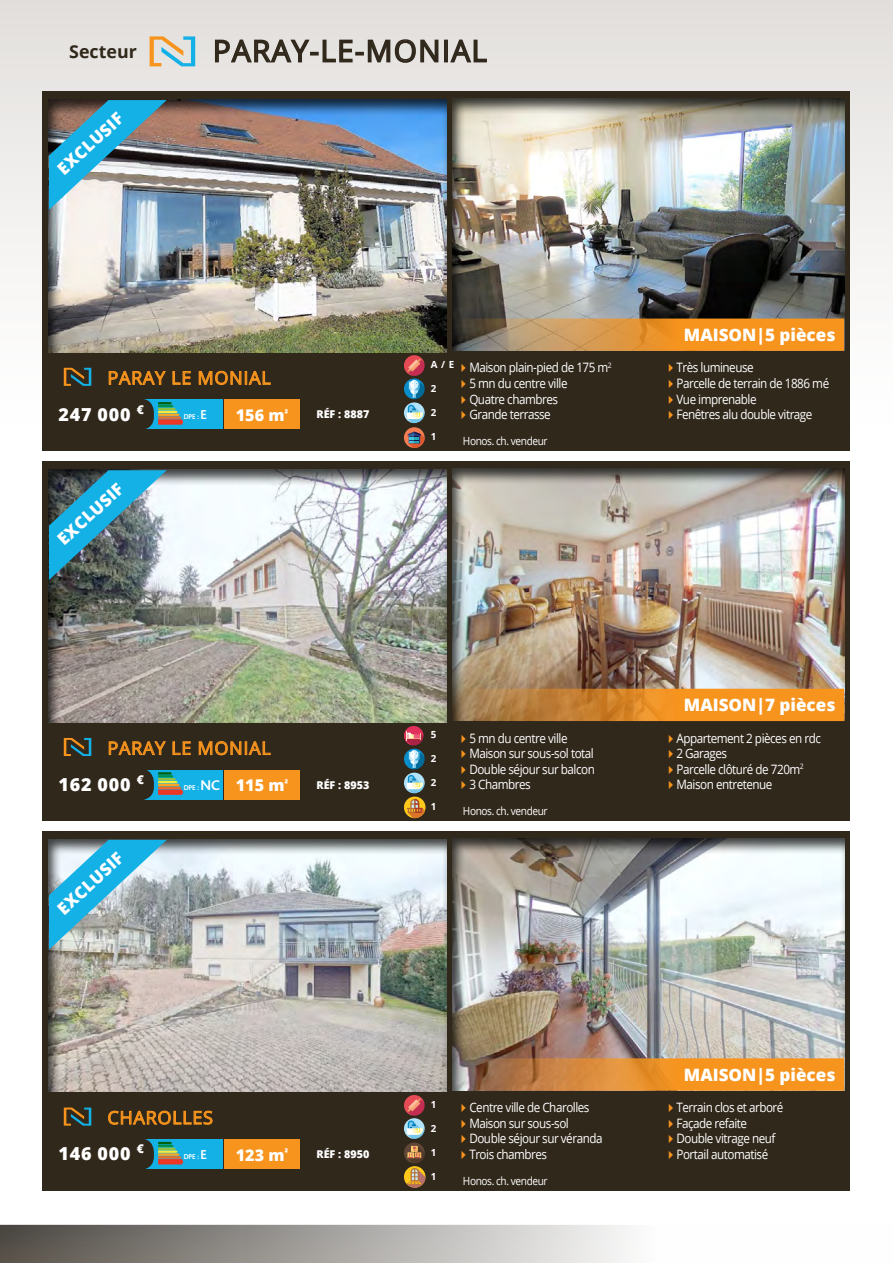
<style>
.page{position:relative;width:893px;height:1263px;background:#fff}
.page>*{position:absolute;margin:0;border:0;box-sizing:border-box;transform-origin:0 0}
.t1{font:29.85px "Open Sans";letter-spacing:.04em;color:#31281c}
.t2{font:18px "Open Sans";letter-spacing:.04em;color:#f7941e}
.t3{font:800 18px "Open Sans";letter-spacing:.04em;color:#fff}
.t4{font:700 17.85px "Open Sans";color:#31281c}
.t5{font:800 17.1px "Open Sans";color:#fff}
.t6{font:800 16.95px "Open Sans";color:#fff}
.t7{font:800 16.2px "Open Sans";color:#fff}
.t8{font:12.9px/15.6px "Open Sans";letter-spacing:-.04em;color:#fff;scale:.9 1}
.t9{font:800 12.15px "Open Sans";color:#fff}
.t10{font:11.25px "Open Sans";letter-spacing:-.04em;color:#fff;scale:.9 1}
.t11{font:800 10.8px "Open Sans";color:#fff}
.t12{font:700 9.75px "Open Sans";color:#fff}
.t13{font:700 7.35px "Bliss";color:#fff}
.s1{font-size:13.5px}
.s2{font-size:14.7px}
.s3{font-family:"Open Sans";font-weight:800;font-size:16.2px}
</style>
<div class="page">
<div style="left:0;top:0;width:893px;height:691px;background:linear-gradient(to bottom,#e6e3e0,#fff)"></div>
<div style="left:0;top:1223px;width:893px;height:40px;background:#000;opacity:.65"></div>
<div style="left:43px;top:92px;width:807px;height:359px;background:#31281c"></div>
<div style="left:48px;top:99px;width:399px;height:254px;background:#000;opacity:.75"></div>
<div style="left:452px;top:98px;width:393px;height:253px;background:#000;opacity:.75"></div>
<svg style="left:439px;top:319px;width:405px;height:32px"></svg>
<div style="left:224px;top:399px;width:76px;height:30px;background:#f7941e"></div>
<div style="left:142px;top:399px;width:80px;height:30px;background:#14b1e7"></div>
<svg style="left:142px;top:399px;width:41px;height:30px"></svg>
<svg style="left:404px;top:355px;width:21px;height:68px"></svg>
<svg style="left:404px;top:427px;width:21px;height:21px"></svg>
<svg style="left:408px;top:432px;width:17px;height:16px"></svg>
<svg style="left:64px;top:368px;width:27px;height:18px"></svg>
<svg style="left:108px;top:371px;width:83px;height:14px"></svg>
<svg style="left:198px;top:370px;width:73px;height:15px"></svg>
<img style="left:49px;top:100px;width:118px;height:110px">
<div style="left:43px;top:462px;width:807px;height:359px;background:#31281c"></div>
<div style="left:48px;top:469px;width:399px;height:254px;background:#000;opacity:.75"></div>
<div style="left:452px;top:468px;width:393px;height:254px;background:#000;opacity:.75"></div>
<svg style="left:439px;top:689px;width:405px;height:32px"></svg>
<div style="left:224px;top:770px;width:76px;height:29px;background:#f7941e"></div>
<div style="left:142px;top:770px;width:80px;height:29px;background:#14b1e7"></div>
<svg style="left:142px;top:770px;width:41px;height:30px"></svg>
<svg style="left:404px;top:726px;width:21px;height:67px"></svg>
<svg style="left:404px;top:796px;width:21px;height:22px"></svg>
<svg style="left:407px;top:799px;width:18px;height:19px"></svg>
<svg style="left:64px;top:738px;width:27px;height:18px"></svg>
<svg style="left:108px;top:741px;width:83px;height:15px"></svg>
<svg style="left:198px;top:741px;width:73px;height:15px"></svg>
<svg style="left:49px;top:470px;width:118px;height:110px"></svg>
<div style="left:43px;top:831px;width:807px;height:360px;background:#31281c"></div>
<div style="left:48px;top:839px;width:399px;height:253px;background:#000;opacity:.75"></div>
<div style="left:452px;top:838px;width:393px;height:253px;background:#000;opacity:.75"></div>
<svg style="left:439px;top:1058px;width:405px;height:33px"></svg>
<div style="left:224px;top:1139px;width:76px;height:30px;background:#f7941e"></div>
<div style="left:142px;top:1139px;width:80px;height:30px;background:#14b1e7"></div>
<svg style="left:142px;top:1139px;width:41px;height:30px"></svg>
<svg style="left:404px;top:1095px;width:21px;height:44px"></svg>
<svg style="left:404px;top:1142px;width:21px;height:21px"></svg>
<svg style="left:404px;top:1166px;width:21px;height:22px"></svg>
<svg style="left:407px;top:1146px;width:18px;height:42px"></svg>
<svg style="left:64px;top:1107px;width:27px;height:18px"></svg>
<svg style="left:108px;top:1110px;width:105px;height:15px"></svg>
<svg style="left:49px;top:840px;width:118px;height:110px"></svg>
<svg style="left:214px;top:37px;width:225px;height:27px"></svg>
<div style="left:444px;top:40px;width:4px;height:22px;border:1px solid #31281c"></div>
<svg style="left:449px;top:37px;width:39px;height:27px"></svg>
<svg style="left:150px;top:36px;width:45px;height:30px"></svg>
<h3 class="t4" style="left:69px;top:38px;width:69px">Secteur</h3>
<h1 class="t1" style="left:213px;top:30px;width:276px">PARAY-LE-MONIAL</h1>
<h3 class="t6" style="left:51px;top:162px;width:84px;rotate:-43deg">EXCLUSIF</h3>
<h2 class="t2" style="left:107px;top:365px;width:165px">PARAY LE MONIAL</h2>
<p class="t9" style="left:137px;top:400px;width:9px">€</p>
<h2 class="t3" style="left:59px;top:400px;width:74px">247 000</h2>
<p class="t13" style="left:184px;top:413px;width:25px">DPE : <span class="s1">E</span></p>
<p class="t7" style="left:236px;top:403px;width:54px">156 m<sup>²</sup></p>
<p class="t11" style="left:316px;top:406px;width:54px">RÉF : 8887</p>
<h3 class="t6" style="left:51px;top:532px;width:84px;rotate:-43deg">EXCLUSIF</h3>
<h2 class="t2" style="left:107px;top:736px;width:165px">PARAY LE MONIAL</h2>
<p class="t9" style="left:137px;top:770px;width:9px">€</p>
<h2 class="t3" style="left:59px;top:770px;width:74px">162 000</h2>
<p class="t13" style="left:184px;top:784px;width:106px">DPE : <span class="s2">NC</span> <span class="s3">115 m</span><sup>²</sup></p>
<p class="t11" style="left:316px;top:776px;width:54px">RÉF : 8953</p>
<h3 class="t6" style="left:51px;top:902px;width:84px;rotate:-43deg">EXCLUSIF</h3>
<h2 class="t2" style="left:107px;top:1105px;width:107px">CHAROLLES</h2>
<p class="t9" style="left:137px;top:1140px;width:9px">€</p>
<h2 class="t3" style="left:59px;top:1140px;width:74px">146 000</h2>
<p class="t13" style="left:184px;top:1153px;width:25px">DPE : <span class="s1">E</span></p>
<p class="t7" style="left:236px;top:1142px;width:54px">123 m<sup>²</sup></p>
<p class="t11" style="left:316px;top:1146px;width:54px">RÉF : 8950</p>
<p class="t12" style="left:431px;top:358px;width:25px">A/E</p>
<p class="t12" style="left:431px;top:382px;width:7px">2</p>
<p class="t12" style="left:431px;top:406px;width:7px">2</p>
<p class="t12" style="left:431px;top:430px;width:7px">1</p>
<h3 class="t5" style="left:684px;top:322px;width:153px">MAISON|5 pièces</h3>
<p class="t8" style="left:469px;top:360px;width:160px">Maison plain-pied de 175 m<sup>2<br></sup>5 mn du centre ville<br>Quatre chambres<br>Grande terrasse</p>
<p class="t8" style="left:676px;top:360px;width:171px">Très lumineuse<br>Parcelle de terrain de 1886 mé<br>Vue imprenable<br>Fenêtres alu double vitrage</p>
<p class="t10" style="left:463px;top:433px;width:96px">Honos. ch. vendeur</p>
<p class="t12" style="left:431px;top:728px;width:7px">5</p>
<p class="t12" style="left:431px;top:752px;width:7px">2</p>
<p class="t12" style="left:431px;top:776px;width:7px">2</p>
<p class="t12" style="left:431px;top:800px;width:7px">1</p>
<h3 class="t5" style="left:684px;top:692px;width:153px">MAISON|7 pièces</h3>
<p class="t8" style="left:469px;top:730px;width:141px">5 mn du centre ville<br>Maison sur sous-sol total<br>Double séjour sur balcon<br>3 Chambres</p>
<p class="t8" style="left:676px;top:730px;width:162px">Appartement 2 pièces en rdc<br>2 Garages<br>Parcelle clôturé de 720m<sup>2<br></sup>Maison entretenue</p>
<p class="t10" style="left:463px;top:803px;width:96px">Honos. ch. vendeur</p>
<p class="t12" style="left:431px;top:1097px;width:7px">1</p>
<p class="t12" style="left:431px;top:1121px;width:7px">2</p>
<p class="t12" style="left:431px;top:1145px;width:7px">1</p>
<p class="t12" style="left:431px;top:1169px;width:7px">1</p>
<h3 class="t5" style="left:684px;top:1061px;width:153px">MAISON|5 pièces</h3>
<p class="t8" style="left:469px;top:1099px;width:150px">Centre ville de Charolles<br>Maison sur sous-sol<br>Double séjour sur véranda<br>Trois chambres</p>
<p class="t8" style="left:676px;top:1099px;width:120px">Terrain clos et arboré<br>Façade refaite<br>Double vitrage neuf<br>Portail automatisé</p>
<p class="t10" style="left:463px;top:1173px;width:96px">Honos. ch. vendeur</p>
</div>
